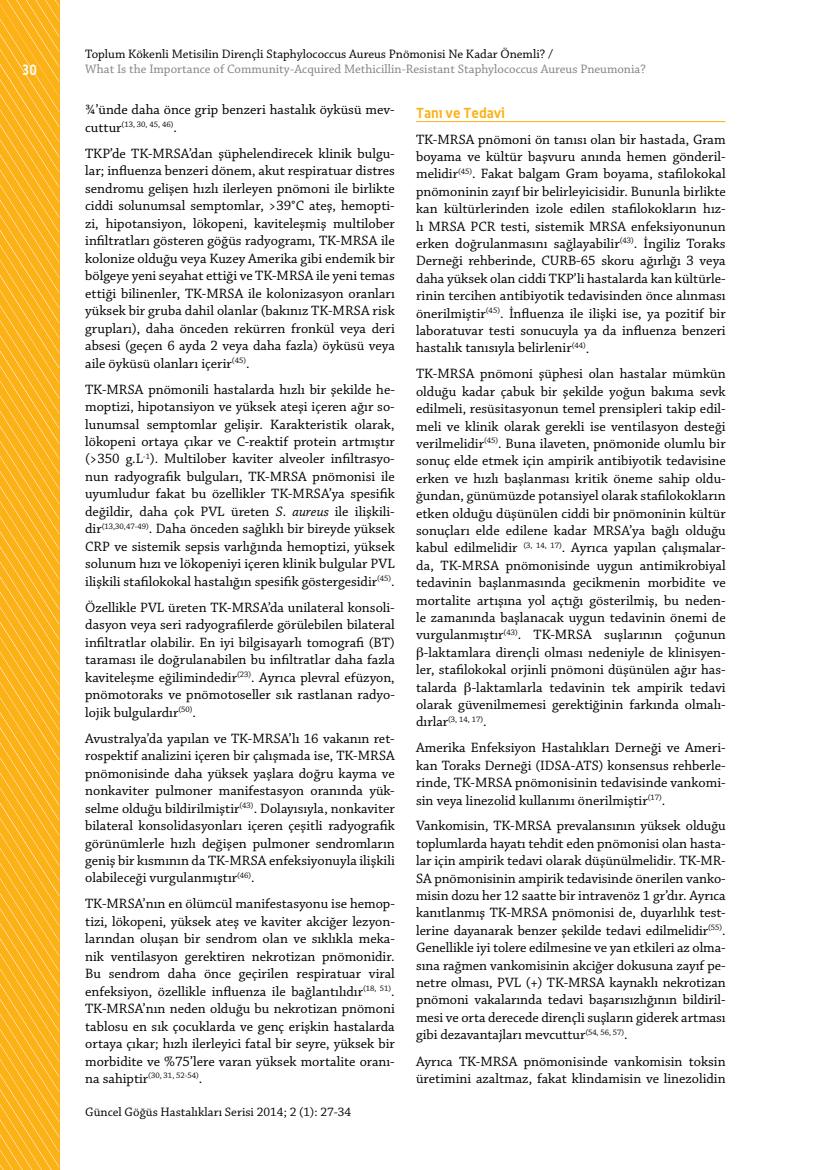
<style>
.page{position:relative;width:830px;height:1170px;background:#fff}
.page>*{position:absolute;margin:0;border:0;box-sizing:border-box;transform-origin:0 0}
.t1{font:700 15px "Alwyn";color:#fff;scale:.85 1}
.t2{font:14.25px/17.4px "Chaparral Pro";color:#000;text-align:justify}
.t3{font:700 14.25px "Alwyn";color:#fcb116}
.t4{font:12.9px "Chaparral Pro";color:#000}
.t5{font:12.9px "Chaparral Pro";color:#808285}
.t6{font:8.25px "Chaparral Pro";color:#000}
.s1{font-size:14.25px}
.s2{font-style:italic}
</style>
<div class="page">
<svg style="left:0;top:0;width:59px;height:1169px;background:#fcb522"></svg>
<hr style="left:416px;top:121px;width:309px;height:1px;background:#fcb116">
<p class="t1" style="left:22px;top:61px;width:19px">30</p>
<p class="t4" style="left:85px;top:47px;width:469px">Toplum Kökenli Metisilin Dirençli Staphylococcus Aureus Pnömonisi Ne Kadar Önemli? /</p>
<p class="t5" style="left:85px;top:62px;width:562px">What Is the Importance of Community-Acquired Methicillin-Resistant Staphylococcus Aureus Pneumonia?</p>
<p class="t2" style="left:85px;top:102px;width:311px">¾’ünde daha önce grip benzeri hastalık öyküsü mev-</p>
<p class="t6" style="left:85px;top:120px;width:93px"><span class="s1">cuttur</span>(13, 30, 45, 46)<span class="s1">.</span></p>
<p class="t2" style="left:85px;top:145px;width:311px">TKP’de TK-MRSA’dan şüphelendirecek klinik bulgu&shy;lar; influenza benzeri dönem, akut respiratuar distres sendromu gelişen hızlı ilerleyen pnömoni ile birlikte ciddi solunumsal semptomlar, &gt;39°C ateş, hemopti&shy;zi, hipotansiyon, lökopeni, kaviteleşmiş multilober infiltratları gösteren göğüs radyogramı, TK-MRSA ile kolonize olduğu veya Kuzey Amerika gibi endemik bir bölgeye yeni seyahat ettiği ve TK-MRSA ile yeni temas ettiği bilinenler, TK-MRSA ile kolonizasyon oranları yüksek bir gruba dahil olanlar (bakınız TK-MRSA risk grupları), daha önceden rekürren fronkül veya deri absesi (geçen 6 ayda 2 veya daha fazla) öyküsü veya aile öyküsü olanları içerir<sup>(45)</sup>.</p>
<p class="t2" style="left:85px;top:381px;width:311px">TK-MRSA pnömonili hastalarda hızlı bir şekilde he&shy;moptizi, hipotansiyon ve yüksek ateşi içeren ağır so&shy;lunumsal semptomlar gelişir. Karakteristik olarak, lökopeni ortaya çıkar ve C-reaktif protein artmıştır (&gt;350 g.L<sup>-1</sup>). Multilober kaviter alveoler infiltrasyo&shy;nun radyografik bulguları, TK-MRSA pnömonisi ile uyumludur fakat bu özellikler TK-MRSA’ya spesifik değildir, daha çok PVL üreten <span class="s2">S. aureus</span> ile ilişkili&shy;dir<sup>(13,30,47-49)</sup>. Daha önceden sağlıklı bir bireyde yüksek CRP ve sistemik sepsis varlığında hemoptizi, yüksek solunum hızı ve lökopeniyi içeren klinik bulgular PVL ilişkili stafilokokal hastalığın spesifik göstergesidir<sup>(45)</sup>.</p>
<p class="t2" style="left:85px;top:599px;width:311px">Özellikle PVL üreten TK-MRSA’da unilateral konsoli&shy;dasyon veya seri radyografilerde görülebilen bilateral infiltratlar olabilir. En iyi bilgisayarlı tomografi (BT) taraması ile doğrulanabilen bu infiltratlar daha fazla kaviteleşme eğilimindedir<sup>(23)</sup>. Ayrıca plevral efüzyon, pnömotoraks ve pnömotoseller sık rastlanan radyo&shy;lojik bulgulardır<sup>(50)</sup>.</p>
<p class="t2" style="left:85px;top:730px;width:311px">Avustralya’da yapılan ve TK-MRSA’lı 16 vakanın ret&shy;rospektif analizini içeren bir çalışmada ise, TK-MRSA pnömonisinde daha yüksek yaşlara doğru kayma ve nonkaviter pulmoner manifestasyon oranında yük&shy;selme olduğu bildirilmiştir<sup>(43)</sup>. Dolayısıyla, nonkaviter bilateral konsolidasyonları içeren çeşitli radyografik görünümlerle hızlı değişen pulmoner sendromların geniş bir kısmının da TK-MRSA enfeksiyonuyla ilişkili olabileceği vurgulanmıştır<sup>(46)</sup>.</p>
<p class="t2" style="left:85px;top:895px;width:311px">TK-MRSA’nın en ölümcül manifestasyonu ise hemop&shy;tizi, lökopeni, yüksek ateş ve kaviter akciğer lezyon&shy;larından oluşan bir sendrom olan ve sıklıkla meka&shy;nik ventilasyon gerektiren nekrotizan pnömonidir.<br>Bu sendrom daha önce geçirilen respiratuar viral enfeksiyon, özellikle influenza ile bağlantılıdır<sup>(18,</sup> <sup>51)</sup>.<br>TK-MRSA’nın neden olduğu bu nekrotizan pnömoni tablosu en sık çocuklarda ve genç erişkin hastalarda ortaya çıkar; hızlı ilerleyici fatal bir seyre, yüksek bir morbidite ve %75’lere varan yüksek mortalite oranı-</p>
<p class="t6" style="left:85px;top:1071px;width:119px"><span class="s1">na sahiptir</span>(30, 31, 52-54)<span class="s1">.</span></p>
<p class="t4" style="left:85px;top:1104px;width:267px">Güncel Göğüs Hastalıkları Serisi 2014; 2 (1): 27-34</p>
<p class="t3" style="left:416px;top:104px;width:90px">Tanı ve Tedavi</p>
<p class="t2" style="left:416px;top:131px;width:311px">TK-MRSA pnömoni ön tanısı olan bir hastada, Gram boyama ve kültür başvuru anında hemen gönderil&shy;melidir<sup>(45)</sup>. Fakat balgam Gram boyama, stafilokokal pnömoninin zayıf bir belirleyicisidir. Bununla birlikte kan kültürlerinden izole edilen stafilokokların hız&shy;lı MRSA PCR testi, sistemik MRSA enfeksiyonunun erken doğrulanmasını sağlayabilir<sup>(43)</sup>. İngiliz Toraks Derneği rehberinde, CURB-65 skoru ağırlığı 3 veya daha yüksek olan ciddi TKP’li hastalarda kan kültürle&shy;rinin tercihen antibiyotik tedavisinden önce alınması önerilmiştir<sup>(45)</sup>. İnfluenza ile ilişki ise, ya pozitif bir laboratuvar testi sonucuyla ya da influenza benzeri hastalık tanısıyla belirlenir<sup>(44)</sup>.</p>
<p class="t2" style="left:416px;top:366px;width:311px;text-align:center">TK-MRSA pnömoni şüphesi olan hastalar mümkün olduğu kadar çabuk bir şekilde yoğun bakıma sevk edilmeli, resüsitasyonun temel prensipleri takip edil&shy;meli ve klinik olarak gerekli ise ventilasyon desteği verilmelidir<sup>(45)</sup>. Buna ilaveten, pnömonide olumlu bir sonuç elde etmek için ampirik antibiyotik tedavisine erken ve hızlı başlanması kritik öneme sahip oldu&shy;ğundan, günümüzde potansiyel olarak stafilokokların etken olduğu düşünülen ciddi bir pnömoninin kültür sonuçları elde edilene kadar MRSA’ya bağlı olduğu kabul edilmelidir <sup>(3,</sup> <sup>14,</sup> <sup>17)</sup>. Ayrıca yapılan çalışmalar&shy;da, TK-MRSA pnömonisinde uygun antimikrobiyal tedavinin başlanmasında gecikmenin morbidite ve mortalite artışına yol açtığı gösterilmiş, bu neden&shy;le zamanında başlanacak uygun tedavinin önemi de vurgulanmıştır<sup>(43)</sup>. TK-MRSA suşlarının çoğunun -laktamlara dirençli olması nedeniyle de klinisyen&shy;ler, stafilokokal orjinli pnömoni düşünülen ağır has&shy;talarda -laktamlarla tedavinin tek ampirik tedavi olarak güvenilmemesi gerektiğinin farkında olmalı-</p>
<p class="t6" style="left:416px;top:714px;width:72px"><span class="s1">dırlar</span>(3, 14, 17)<span class="s1">.</span></p>
<p class="t2" style="left:416px;top:739px;width:311px">Amerika Enfeksiyon Hastalıkları Derneği ve Ameri&shy;kan Toraks Derneği (IDSA-ATS) konsensus rehberle&shy;rinde, TK-MRSA pnömonisinin tedavisinde vankomi&shy;sin veya linezolid kullanımı önerilmiştir<sup>(17)</sup>.</p>
<p class="t2" style="left:416px;top:817px;width:311px">Vankomisin, TK-MRSA prevalansının yüksek olduğu toplumlarda hayatı tehdit eden pnömonisi olan hasta&shy;lar için ampirik tedavi olarak düşünülmelidir. TK-MR-SA pnömonisinin ampirik tedavisinde önerilen vanko&shy;misin dozu her 12 saatte bir intravenöz 1 gr’dır. Ayrıca kanıtlanmış TK-MRSA pnömonisi de, duyarlılık test&shy;lerine dayanarak benzer şekilde tedavi edilmelidir<sup>(55)</sup>.<br>Genellikle iyi tolere edilmesine ve yan etkileri az olma&shy;sına rağmen vankomisinin akciğer dokusuna zayıf pe&shy;netre olması, PVL (+) TK-MRSA kaynaklı nekrotizan pnömoni vakalarında tedavi başarısızlığının bildiril&shy;mesi ve orta derecede dirençli suşların giderek artması gibi dezavantajları mevcuttur<sup>(54,</sup> <sup>56,</sup> <sup>57)</sup>.</p>
<p class="t2" style="left:416px;top:1052px;width:311px">Ayrıca TK-MRSA pnömonisinde vankomisin toksin üretimini azaltmaz, fakat klindamisin ve linezolidin</p>
</div>
